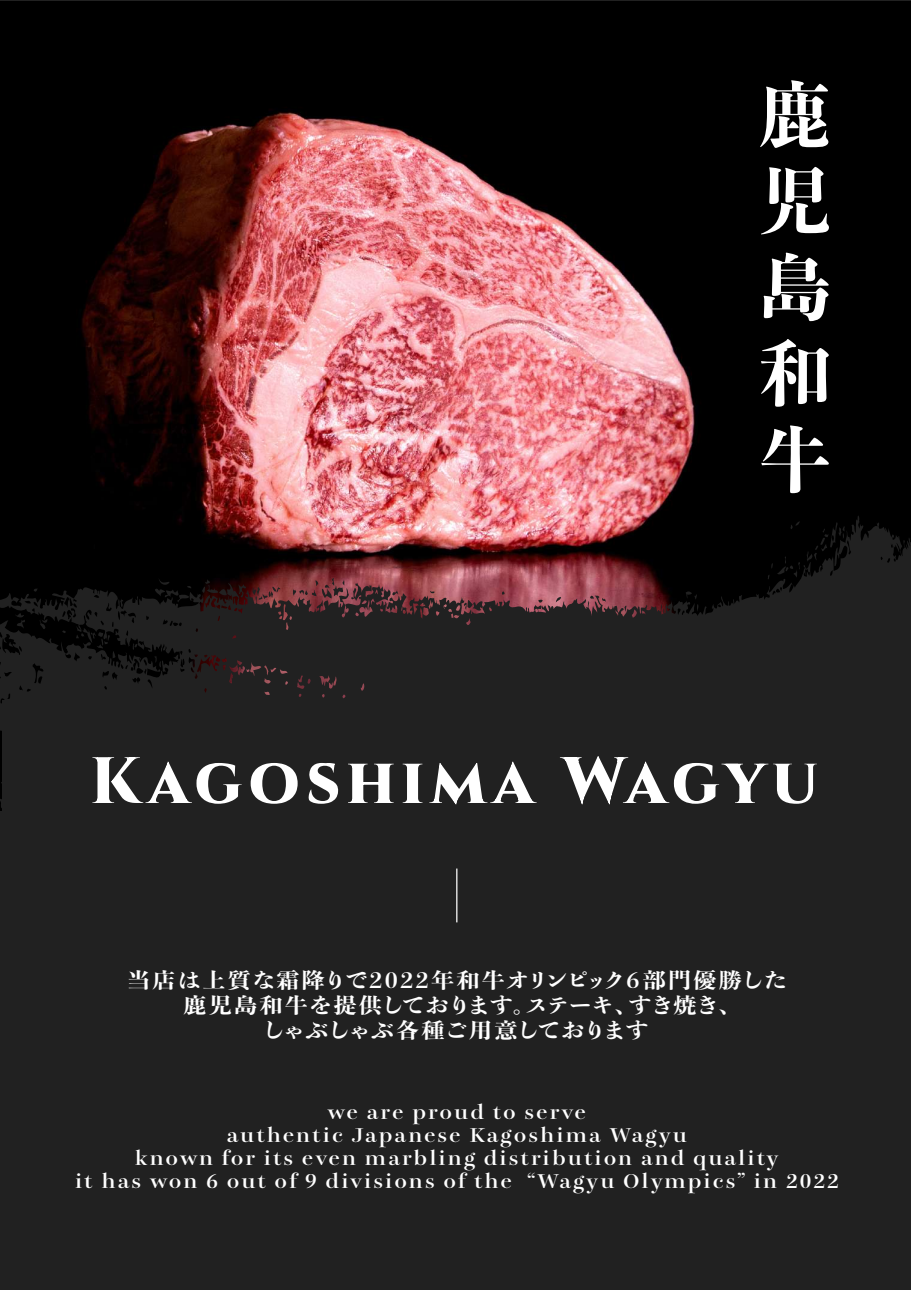
<style>
.page{position:relative;width:911px;height:1290px;background:#212121}
.page>*{position:absolute;margin:0;border:0;box-sizing:border-box;transform-origin:0 0}
.t1{font:71.88px/86.2px "Toppan Bunkyu Midashi Min Std EB";color:#fff;text-align:justify}
.t2{font:800 65.38px "Cinzel";letter-spacing:.09em;color:#fff}
.t3{font:20.88px/25px "Toppan Bunkyu Midashi Min Std EB";letter-spacing:.005em;color:#fff;text-align:center;scale:1.1 1}
.t4{font:18.5px/22.9px "Toppan Bunkyu Midashi Min Std EB";letter-spacing:.1em;color:#fff;text-align:center;scale:1.1 1}
</style>
<div class="page">
<img style="left:0;top:1px;width:911px;height:510px">
<svg style="left:0;top:511px;width:911px;height:300px"></svg>
<svg style="left:0;top:774px;width:2px;height:13px"></svg>
<svg style="left:15px;top:613px;width:11px;height:16px"></svg>
<svg style="left:39px;top:619px;width:9px;height:13px"></svg>
<svg style="left:76px;top:628px;width:41px;height:31px"></svg>
<svg style="left:120px;top:598px;width:4px;height:9px"></svg>
<svg style="left:154px;top:655px;width:7px;height:12px"></svg>
<svg style="left:155px;top:578px;width:36px;height:25px"></svg>
<svg style="left:202px;top:579px;width:25px;height:17px"></svg>
<svg style="left:252px;top:586px;width:29px;height:14px"></svg>
<svg style="left:292px;top:578px;width:53px;height:21px"></svg>
<svg style="left:392px;top:589px;width:6px;height:9px"></svg>
<svg style="left:430px;top:590px;width:4px;height:4px"></svg>
<svg style="left:464px;top:600px;width:9px;height:10px"></svg>
<svg style="left:602px;top:598px;width:4px;height:5px"></svg>
<svg style="left:767px;top:537px;width:78px;height:43px"></svg>
<div style="left:2px;top:701px;width:909px;height:281px;background:#212121"></div>
<div style="left:749px;top:68px;width:116px;height:469px;background:#000"></div>
<hr style="left:456px;top:868px;width:1px;height:54px;background:#fff">
<h1 class="t1" style="left:759px;top:69px;width:73px">鹿児島和牛</h1>
<h2 class="t2" style="left:90px;top:739px;width:729px">Kagoshima Wagyu</h2>
<p class="t3" style="left:127px;top:967px;width:601px">当店は上質な霜降りで2022年和牛オリンピック６部門優勝した鹿児島和牛を提供しております。ステーキ、すき焼き、<br>しゃぶしゃぶ各種ご用意しております</p>
<p class="t4" style="left:75px;top:1099px;width:695px">we are proud to serve<br>authentic Japanese Kagoshima Wagyu<br>known for its even marbling distribution and quality<br>it has won 6 out of 9 divisions of the “Wagyu Olympics” in 2022</p>
</div>
